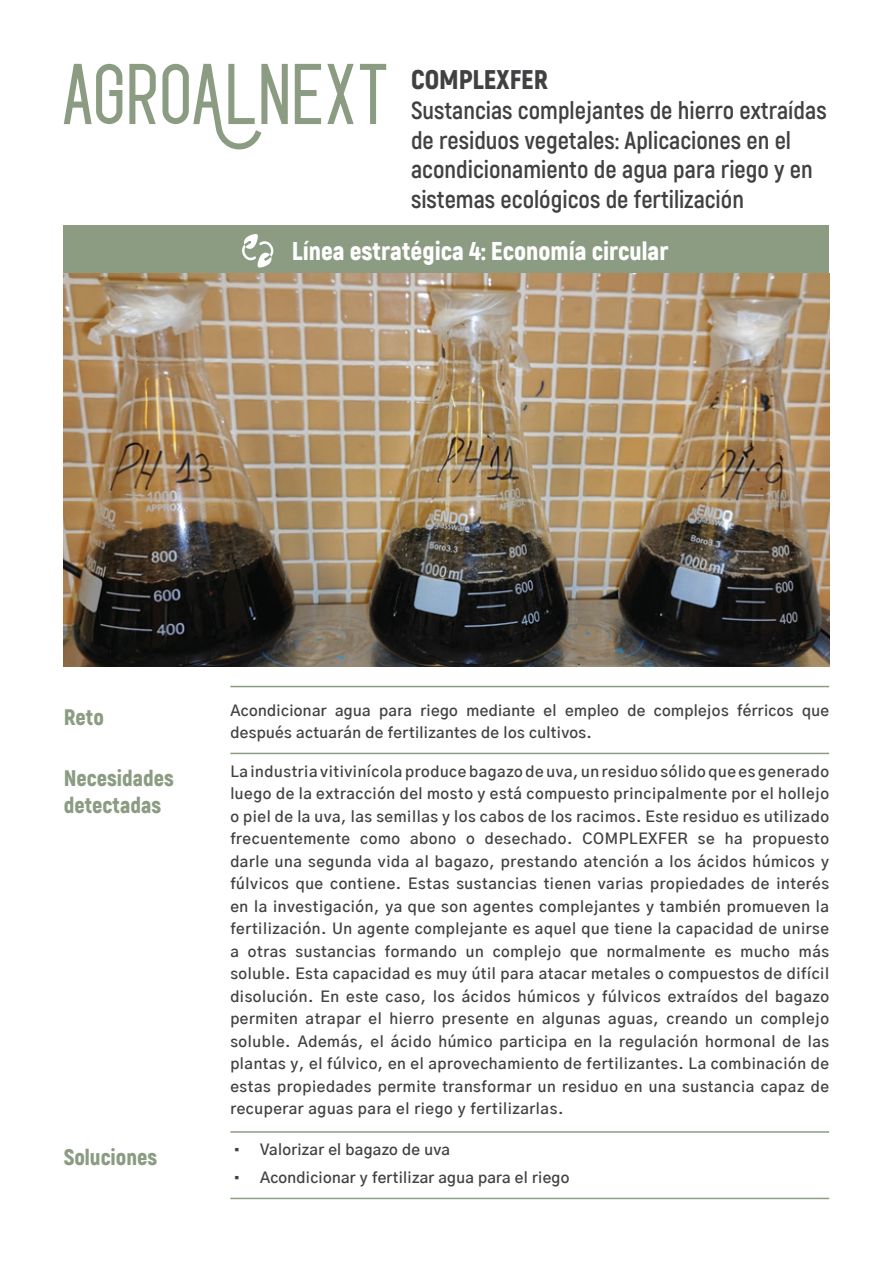
<style>
.page{position:relative;width:893px;height:1263px;background:#fff}
.page>*{position:absolute;margin:0;border:0;box-sizing:border-box;transform-origin:0 0}
.t1{font:900 27px "Akrobat";color:#414042}
.t2{font:900 25.65px "Akrobat";color:#fff}
.t3{font:700 24.75px/29.7px "Akrobat";color:#414042}
.t4{font:900 22.5px/27px "Akrobat";color:#8b9c82}
.t5{font:600 15px/22.5px "Gothic A1";letter-spacing:.025em;color:#424142}
.t6{font:600 15px "Gothic A1";letter-spacing:.02em;color:#414042}
</style>
<div class="page">
<hr style="left:230px;top:753px;width:599px;height:1px;background:#8b9c82">
<hr style="left:230px;top:686px;width:599px;height:1px;background:#8b9c82">
<hr style="left:230px;top:1131px;width:599px;height:2px;background:#8b9c82">
<hr style="left:230px;top:1198px;width:599px;height:1px;background:#8b9c82">
<svg style="left:64px;top:64px;width:58px;height:60px"></svg>
<svg style="left:129px;top:64px;width:27px;height:60px"></svg>
<svg style="left:162px;top:64px;width:126px;height:85px"></svg>
<svg style="left:295px;top:64px;width:26px;height:60px"></svg>
<svg style="left:327px;top:64px;width:27px;height:60px"></svg>
<svg style="left:360px;top:64px;width:26px;height:60px"></svg>
<img style="left:64px;top:273px;width:765px;height:393px">
<div style="left:64px;top:225px;width:765px;height:48px;background:#8b9c82"></div>
<svg style="left:242px;top:234px;width:32px;height:34px"></svg>
<h1 class="t1" style="left:411px;top:62px;width:139px">COMPLEXFER</h1>
<h3 class="t3" style="left:411px;top:95px;width:417px">Sustancias complejantes de hierro extraídas de residuos vegetales: Aplicaciones en el acondicionamiento de agua para riego y en sistemas ecológicos de fertilización</h3>
<h2 class="t2" style="left:292px;top:234px;width:378px">Línea estratégica 4: Economía circular</h2>
<h3 class="t4" style="left:64px;top:703px;width:42px">Reto</h3>
<h3 class="t4" style="left:64px;top:764px;width:112px">Necesidades detectadas</h3>
<h3 class="t4" style="left:64px;top:1143px;width:95px">Soluciones</h3>
<p class="t5" style="left:230px;top:698px;width:600px">Acondicionar agua para riego mediante el empleo de complejos férricos que después actuarán de fertilizantes de los cultivos.</p>
<p class="t5" style="left:230px;top:759px;width:600px;text-align:justify">La industria vitivinícola produce bagazo de uva, un residuo sólido que es generado luego de la extracción del mosto y está compuesto principalmente por el hollejo o piel de la uva, las semillas y los cabos de los racimos. Este residuo es utilizado frecuentemente como abono o desechado. COMPLEXFER se ha propuesto darle una segunda vida al bagazo, prestando atención a los ácidos húmicos y fúlvicos que contiene. Estas sustancias tienen varias propiedades de interés en la investigación, ya que son agentes complejantes y también promueven la fertilización. Un agente complejante es aquel que tiene la capacidad de unirse a otras sustancias formando un complejo que normalmente es mucho más soluble. Esta capacidad es muy útil para atacar metales o compuestos de difícil disolución. En este caso, los ácidos húmicos y fúlvicos extraídos del bagazo permiten atrapar el hierro presente en algunas aguas, creando un complejo soluble. Además, el ácido húmico participa en la regulación hormonal de las plantas y, el fúlvico, en el aprovechamiento de fertilizantes. La combinación de estas propiedades permite transformar un residuo en una sustancia capaz de recuperar aguas para el riego y fertilizarlas.</p>
<p class="t6" style="left:233px;top:1138px;width:218px">• Valorizar el bagazo de uva</p>
<p class="t6" style="left:233px;top:1166px;width:338px">• Acondicionar y fertilizar agua para el riego</p>
</div>
